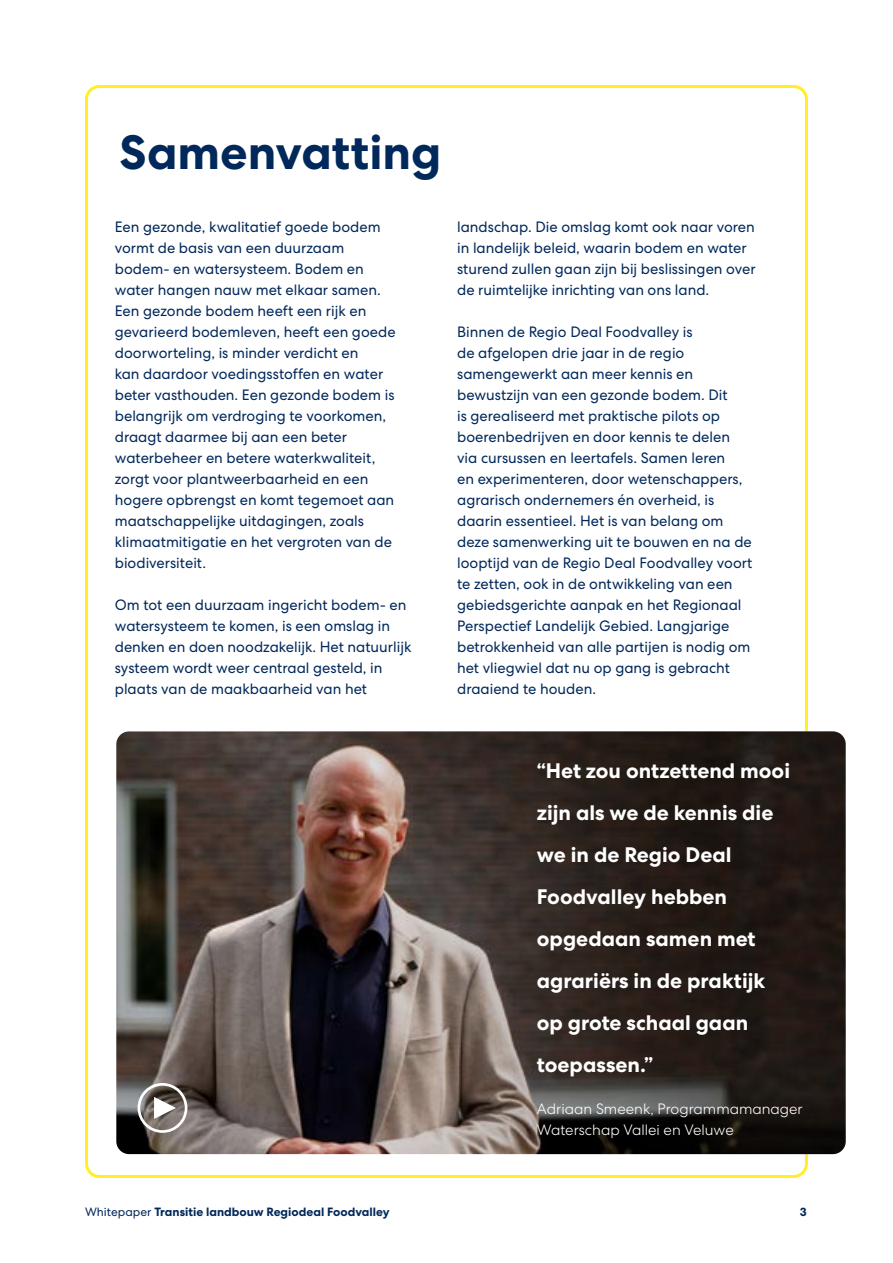
<style>
.page{position:relative;width:893px;height:1263px;background:#fff}
.page>*{position:absolute;margin:0;border:0;box-sizing:border-box;transform-origin:0 0}
.t1{font:700 48px "Centra No 2";color:#00285a}
.t2{font:700 21px/42px "Centra No 2";color:#fff}
.t3{font:15px/21px "Centra No 2";color:#00285a}
.t4{font:300 15px/21px "Centra No 2";color:#fff}
.t5{font:700 12px "Centra No 2";color:#00285a}
.s1{font-weight:400}
</style>
<div class="page">
<svg style="left:116px;top:731px;width:729px;height:423px;background:#443a35"></svg>
<svg style="left:154px;top:1097px;width:22px;height:22px"></svg>
<div style="left:138px;top:1083px;width:49px;height:50px;border:3px solid #fff;border-radius:50%"></div>
<h1 class="t1" style="left:119px;top:124px;width:324px">Samenvatting</h1>
<p class="t3" style="left:115px;top:216px;width:282px">Een gezonde, kwalitatief goede bodem vormt de basis van een duurzaam bodem- en watersysteem. Bodem en water hangen nauw met elkaar samen.<br>Een gezonde bodem heeft een rijk en gevarieerd bodemleven, heeft een goede doorworteling, is minder verdicht en<br>kan daardoor voedingsstoffen en water beter vasthouden. Een gezonde bodem is belangrijk om verdroging te voorkomen, draagt daarmee bij aan een beter waterbeheer en betere waterkwaliteit, zorgt voor plantweerbaarheid en een hogere opbrengst en komt tegemoet aan maatschappelijke uitdagingen, zoals klimaatmitigatie en het vergroten van de biodiversiteit.</p>
<p class="t3" style="left:115px;top:594px;width:298px">Om tot een duurzaam ingericht bodem- en watersysteem te komen, is een omslag in denken en doen noodzakelijk. Het natuurlijk systeem wordt weer centraal gesteld, in plaats van de maakbaarheid van het</p>
<p class="t3" style="left:457px;top:216px;width:300px">landschap. Die omslag komt ook naar voren in landelijk beleid, waarin bodem en water sturend zullen gaan zijn bij beslissingen over de ruimtelijke inrichting van ons land.</p>
<p class="t3" style="left:457px;top:321px;width:297px">Binnen de Regio Deal Foodvalley is<br>de afgelopen drie jaar in de regio samengewerkt aan meer kennis en bewustzijn van een gezonde bodem. Dit<br>is gerealiseerd met praktische pilots op boerenbedrijven en door kennis te delen via cursussen en leertafels. Samen leren<br>en experimenteren, door wetenschappers, agrarisch ondernemers én overheid, is daarin essentieel. Het is van belang om deze samenwerking uit te bouwen en na de looptijd van de Regio Deal Foodvalley voort te zetten, ook in de ontwikkeling van een gebiedsgerichte aanpak en het Regionaal Perspectief Landelijk Gebied. Langjarige betrokkenheid van alle partijen is nodig om het vliegwiel dat nu op gang is gebracht draaiend te houden.</p>
<h2 class="t2" style="left:537px;top:750px;width:255px">“Het zou ontzettend mooi zijn als we de kennis die we in de Regio Deal<br>Foodvalley hebben opgedaan samen met agrariërs in de praktijk op grote schaal gaan toepassen.”</h2>
<p class="t4" style="left:537px;top:1098px;width:267px">Adriaan Smeenk, Programmamanager<br>Waterschap Vallei en Veluwe</p>
<p class="t5" style="left:85px;top:1205px;width:306px"><span class="s1">Whitepaper</span> Transitie landbouw Regiodeal Foodvalley</p>
<p class="t5" style="left:800px;top:1205px;width:8px">3</p>
</div>
